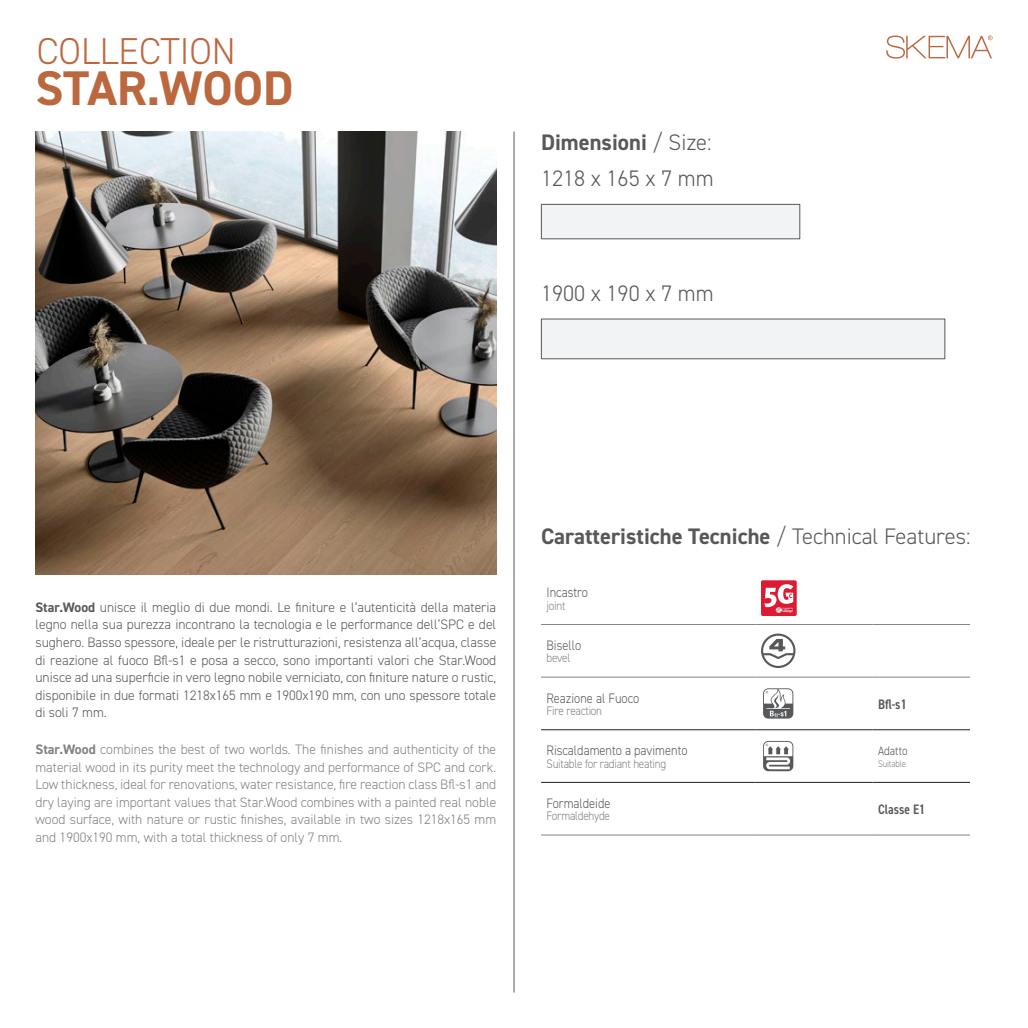
<style>
.page{position:relative;width:1028px;height:1028px;background:#fff}
.page>*{position:absolute;margin:0;border:0;box-sizing:border-box;transform-origin:0 0}
.t1{font:700 48.75px "DIN2014";color:#bb683f}
.t2{font:300 37.5px "DIN2014";color:#bb683f}
.t3{font:700 22.5px "DIN2014";color:#57585a}
.PREZZI1{font:300 22.5px "DIN2014";color:#57585a}
.t4{font:300 13.75px/17.5px "DIN2014";color:#57585a;text-align:justify}
.t5{font:300 13.75px/17.5px "DIN2014";color:#808285;text-align:justify}
.t6{font:300 13.75px "DIN2014";color:#57585a;scale:.9 1}
.t7{font:600 condensed 13.75px "DIN2014";color:#57585a}
.t8{font:300 12.38px "DIN2014";letter-spacing:-.02em;color:#808285;scale:.9 1}
.t9{font:300 12.38px "DIN2014";color:#57585a;scale:.9 1}
.t10{font:300 9.62px "DIN2014";letter-spacing:-.02em;color:#808285;scale:.9 1}
.s1{font-weight:300}
.s2{font-weight:700}
</style>
<div class="page">
<svg style="left:886px;top:35px;width:106px;height:24px"></svg>
<img style="left:35px;top:132px;width:461px;height:442px">
<hr style="left:513px;top:132px;width:1px;height:860px;background:#57585a">
<hr style="left:541px;top:624px;width:214px;height:1px;background:#808285">
<hr style="left:755px;top:624px;width:117px;height:1px;background:#808285">
<hr style="left:872px;top:624px;width:98px;height:1px;background:#808285">
<hr style="left:541px;top:729px;width:214px;height:1px;background:#231f20">
<hr style="left:755px;top:729px;width:117px;height:1px;background:#231f20">
<hr style="left:872px;top:729px;width:98px;height:1px;background:#231f20">
<hr style="left:541px;top:834px;width:214px;height:1px;background:#808285">
<hr style="left:755px;top:834px;width:117px;height:1px;background:#808285">
<hr style="left:872px;top:834px;width:98px;height:1px;background:#808285">
<hr style="left:541px;top:677px;width:214px;height:1px;background:#808285">
<hr style="left:755px;top:677px;width:117px;height:1px;background:#808285">
<hr style="left:872px;top:677px;width:98px;height:1px;background:#808285">
<hr style="left:541px;top:782px;width:214px;height:1px;background:#231f20">
<hr style="left:755px;top:782px;width:117px;height:1px;background:#231f20">
<hr style="left:872px;top:782px;width:98px;height:1px;background:#231f20">
<svg style="left:761px;top:580px;width:35px;height:36px"></svg>
<div style="left:761px;top:633px;width:34px;height:35px;border:2px solid #57585a;border-radius:50%"></div>
<svg style="left:761px;top:639px;width:33px;height:21px"></svg>
<div style="left:541px;top:204px;width:259px;height:35px;background:#f2f3f4;border:1px solid #57585a"></div>
<div style="left:541px;top:319px;width:404px;height:40px;background:#f2f3f4;border:1px solid #57585a"></div>
<p class="t2" style="left:37px;top:28px;width:201px">COLLECTION</p>
<p class="t1" style="left:35px;top:56px;width:260px">STAR.WOOD</p>
<p class="t3" style="left:541px;top:127px;width:172px">Dimensioni <span class="s1">/ Size:</span></p>
<p class="PREZZI1" style="left:541px;top:165px;width:174px">1218 x 165 x 7 mm</p>
<p class="PREZZI1" style="left:541px;top:279px;width:174px">1900 x 190 x 7 mm</p>
<p class="t4" style="left:35px;top:598px;width:462px"><span class="s2">Star.Wood</span> unisce il meglio di due mondi. Le finiture e l’autenticità della materia legno nella sua purezza incontrano la tecnologia e le performance dell’SPC e del sughero. Basso spessore, ideale per le ristrutturazioni, resistenza all’acqua, classe di reazione al fuoco Bfl-s1 e posa a secco, sono importanti valori che Star.Wood unisce ad una superficie in vero legno nobile verniciato, con finiture nature o rustic, disponibile in due formati 1218x165 mm e 1900x190 mm, con uno spessore totale di soli 7 mm.</p>
<p class="t5" style="left:35px;top:741px;width:462px"><span class="s2">Star.Wood</span> combines the best of two worlds. The finishes and authenticity of the material wood in its purity meet the technology and performance of SPC and cork.<br>Low thickness, ideal for renovations, water resistance, fire reaction class Bfl-s1 and dry laying are important values that Star.Wood combines with a painted real noble wood surface, with nature or rustic finishes, available in two sizes 1218x165 mm and 1900x190 mm, with a total thickness of only 7 mm.</p>
<p class="t3" style="left:541px;top:521px;width:431px">Caratteristiche Tecniche <span class="s1">/ Technical Features:</span></p>
<p class="t6" style="left:546px;top:584px;width:48px">Incastro</p>
<p class="t8" style="left:546px;top:598px;width:23px">joint</p>
<p class="t6" style="left:546px;top:637px;width:40px">Bisello</p>
<p class="t8" style="left:546px;top:650px;width:28px">bevel</p>
<p class="t6" style="left:546px;top:689px;width:105px">Reazione al Fuoco</p>
<p class="t8" style="left:546px;top:703px;width:63px">Fire reaction</p>
<p class="t6" style="left:546px;top:742px;width:158px">Riscaldamento a pavimento</p>
<p class="t8" style="left:546px;top:756px;width:134px">Suitable for radiant heating</p>
<p class="t6" style="left:546px;top:794px;width:72px">Formaldeide</p>
<p class="t8" style="left:546px;top:808px;width:72px">Formaldehyde</p>
<p class="t7" style="left:878px;top:695px;width:30px">Bfl-s1</p>
<p class="t9" style="left:878px;top:743px;width:34px">Adatto</p>
<p class="t10" style="left:878px;top:758px;width:33px">Suitable</p>
<p class="t7" style="left:878px;top:800px;width:49px">Classe E1</p>
</div>
